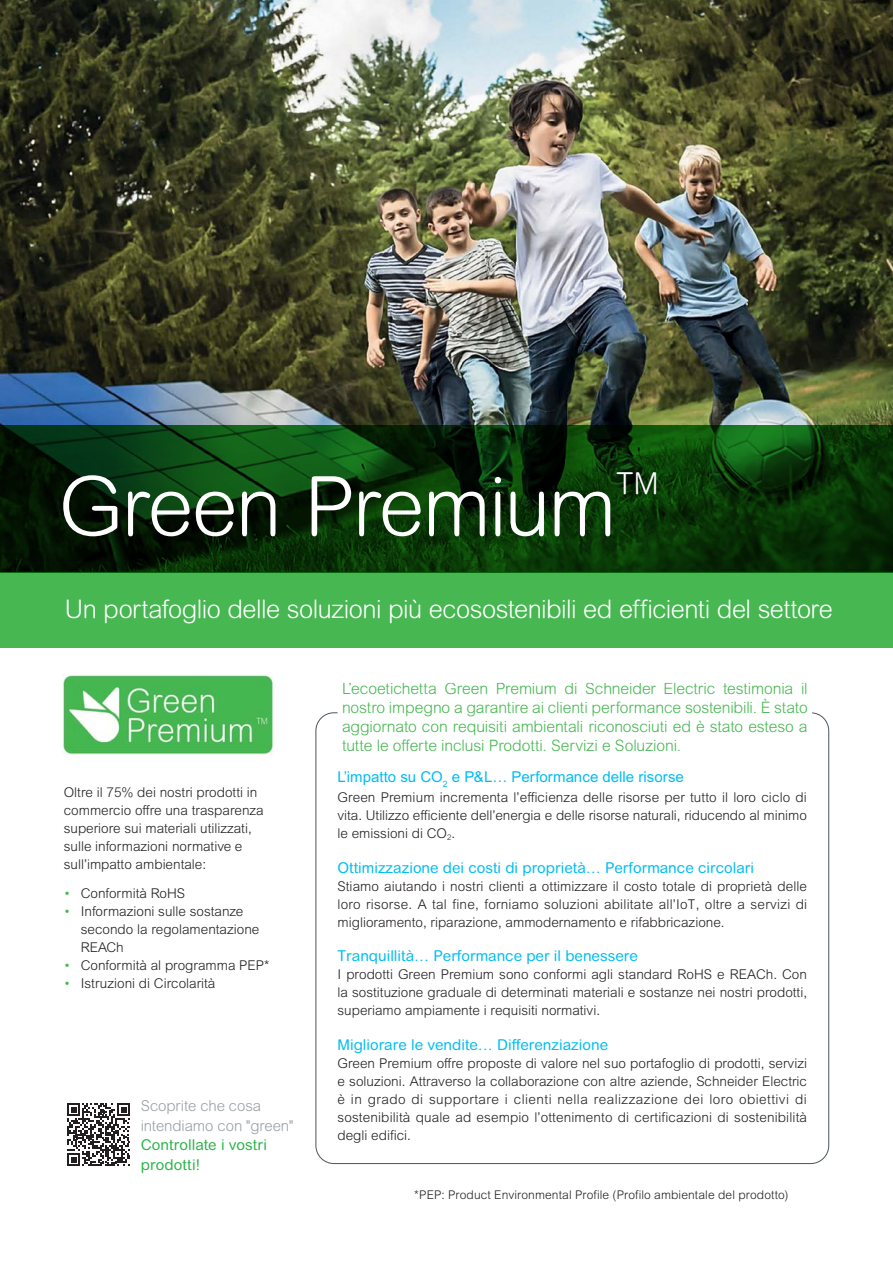
<style>
.page{position:relative;width:893px;height:1263px;background:#fff}
.page>*{position:absolute;margin:0;border:0;box-sizing:border-box;transform-origin:0 0}
.t1{font:300 82.5px "Arial Rounded MT Pro";letter-spacing:-.025em;color:#fff}
.t2{font:300 30.45px "Arial Rounded MT Pro";color:#fff}
.t3{font:300 25.5px "Arial Rounded MT Pro";letter-spacing:-.02em;color:#fff}
.t4{font:300 15.75px/18.9px "Arial Rounded MT Pro";letter-spacing:-.005em;color:#46b751;text-align:justify}
.t5{font:15px "Arial Rounded MT Pro";color:#00bdf2}
.t6{font:15px "Arial MT Pro";color:#00bdf2}
.t7{font:300 15px/19.5px "Arial Rounded MT Pro";letter-spacing:-.005em;color:#979fa4}
.t8{font:15px/19.5px "Arial Rounded MT Pro";letter-spacing:.005em;color:#2cb34a}
.t9{font:300 13.5px/18px "Arial MT Pro";color:#231f20;text-align:justify}
.t10{font:300 12px "Arial MT Pro";letter-spacing:.01em;color:#231f20}
.s1{color:#46b751}
</style>
<div class="page">
<img style="left:0;top:0;width:893px;height:425px">
<div style="left:0;top:572px;width:893px;height:76px;background:#46b751"></div>
<svg style="left:0;top:425px;width:893px;height:147px;background:#083209"></svg>
<img style="left:62px;top:675px;width:212px;height:80px">
<svg style="left:67px;top:1103px;width:63px;height:63px"></svg>
<h1 class="t1" style="left:58px;top:459px;width:560px">Green Premium</h1>
<h2 class="t2" style="left:617px;top:466px;width:44px">TM</h2>
<h3 class="t3" style="left:65px;top:594px;width:769px">Un portafoglio delle soluzioni più ecosostenibili ed efficienti del settore</h3>
<p class="t9" style="left:64px;top:784px;width:201px;text-align:left">Oltre il 75% dei nostri prodotti in commercio offre una trasparenza superiore sui materiali utilizzati, sulle informazioni normative e sull’impatto ambientale:</p>
<p class="t9" style="left:64px;top:884px;width:123px"><span class="s1">•</span> Conformità RoHS</p>
<p class="t9" style="left:81px;top:902px;width:180px;text-align:left;text-indent:-17px"><span class="s1">•</span> Informazioni sulle sostanze secondo la regolamentazione<br>REACh</p>
<p class="t9" style="left:64px;top:956px;width:207px"><span class="s1">•</span> Conformità al programma PEP*</p>
<p class="t9" style="left:64px;top:974px;width:153px"><span class="s1">•</span> Istruzioni di Circolarità</p>
<p class="t7" style="left:141px;top:1096px;width:154px">Scoprite che cosa intendiamo con "green"</p>
<p class="t8" style="left:141px;top:1135px;width:128px">Controllate i vostri prodotti!</p>
<p class="t4" style="left:342px;top:680px;width:467px">L’ecoetichetta Green Premium di Schneider Electric testimonia il nostro impegno a garantire ai clienti performance sostenibili. È stato aggiornato con requisiti ambientali riconosciuti ed è stato esteso a tutte le offerte inclusi Prodotti, Servizi e Soluzioni.</p>
<p class="t6" style="left:338px;top:768px;width:348px">L’impatto su CO<sub>2</sub> e P&amp;L… Performance delle risorse</p>
<p class="t9" style="left:338px;top:789px;width:471px">Green Premium incrementa l’efficienza delle risorse per tutto il loro ciclo di vita. Utilizzo efficiente dell’energia e delle risorse naturali, riducendo al minimo le emissioni di CO<sub>2</sub>.</p>
<p class="t5" style="left:338px;top:858px;width:418px">Ottimizzazione dei costi di proprietà… Performance circolari</p>
<p class="t9" style="left:338px;top:877px;width:471px">Stiamo aiutando i nostri clienti a ottimizzare il costo totale di proprietà delle loro risorse. A tal fine, forniamo soluzioni abilitate all’IoT, oltre a servizi di miglioramento, riparazione, ammodernamento e rifabbricazione.</p>
<p class="t5" style="left:338px;top:947px;width:302px">Tranquillità… Performance per il benessere</p>
<p class="t9" style="left:338px;top:966px;width:471px">I prodotti Green Premium sono conformi agli standard RoHS e REACh. Con la sostituzione graduale di determinati materiali e sostanze nei nostri prodotti, superiamo ampiamente i requisiti normativi.</p>
<p class="t5" style="left:338px;top:1036px;width:272px">Migliorare le vendite… Differenziazione</p>
<p class="t9" style="left:338px;top:1054px;width:471px">Green Premium offre proposte di valore nel suo portafoglio di prodotti, servizi e soluzioni. Attraverso la collaborazione con altre aziende, Schneider Electric è in grado di supportare i clienti nella realizzazione dei loro obiettivi di sostenibilità quale ad esempio l’ottenimento di certificazioni di sostenibilità degli edifici.</p>
<p class="t10" style="left:414px;top:1188px;width:376px">*PEP: Product Environmental Profile (Profilo ambientale del prodotto)</p>
</div>
